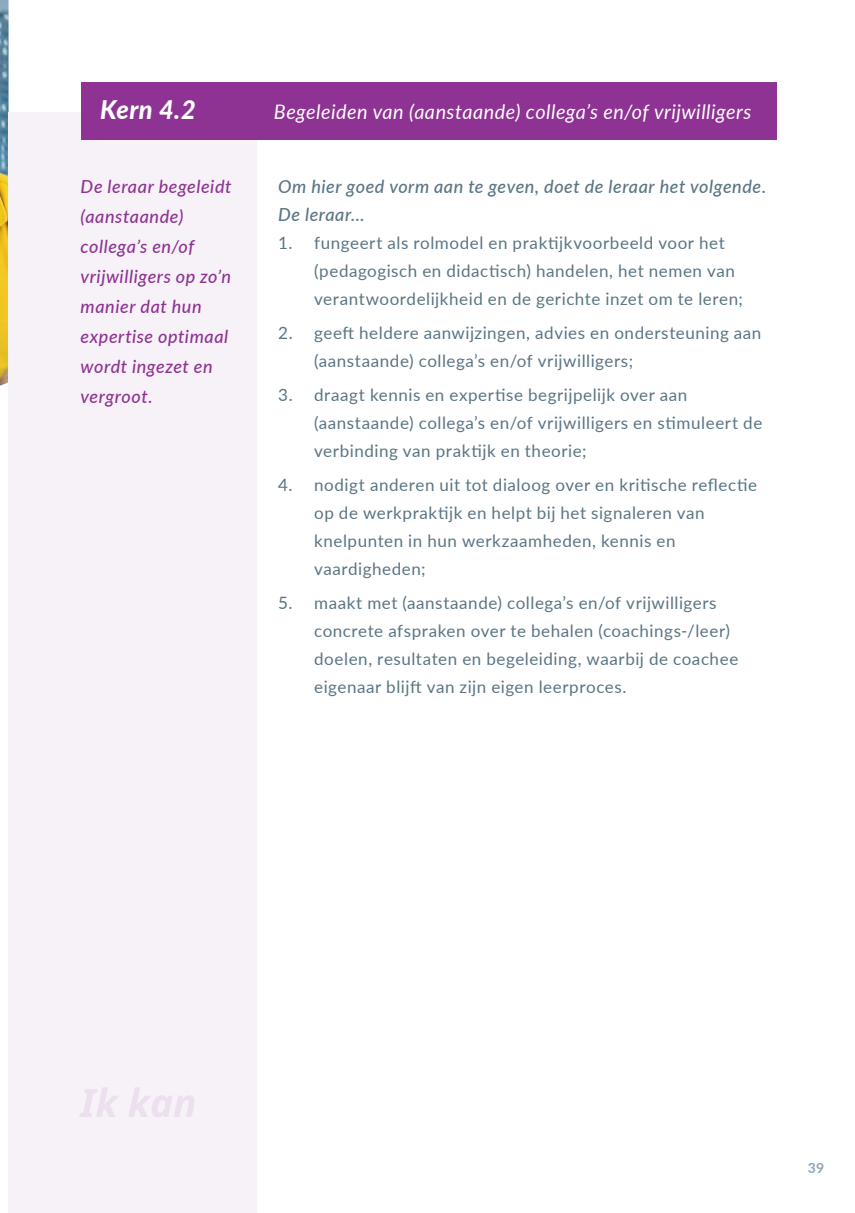
<style>
.page{position:relative;width:855px;height:1213px;background:#fff}
.page>*{position:absolute;margin:0;border:0;box-sizing:border-box;transform-origin:0 0}
.t1{font:italic 800 25.6px "Lato";color:#fff}
.t2{font:italic 20px "Lato";letter-spacing:.025em;color:#fff}
.t3{font:italic 500 18px/30px "Lato";letter-spacing:.03em;color:#8e3393}
.t4{font:italic 500 18px/28px "Lato";letter-spacing:.03em;color:#5a7584}
.t5{font:17px/28px "Lato";letter-spacing:.03em;color:#5a7584}
.t6{font:700 14px "Lato";color:#91a5b2}
</style>
<div class="page">
<img style="left:0;top:0;width:9px;height:389px">
<div style="left:9px;top:113px;width:248px;height:1100px;background:#f7f2f8"></div>
<div style="left:81px;top:83px;width:695px;height:57px;background:#8e3393"></div>
<h1 class="t1" style="left:100px;top:91px;width:97px">Kern 4.2</h1>
<p class="t2" style="left:274px;top:98px;width:479px">Begeleiden van (aanstaande) collega’s en/of vrijwilligers</p>
<p class="t3" style="left:81px;top:171px;width:152px">De leraar begeleidt (aanstaande) collega’s en/of vrijwilligers op zo’n manier dat hun expertise optimaal wordt ingezet en vergroot.</p>
<p class="t4" style="left:278px;top:172px;width:489px">Om hier goed vorm aan te geven, doet de leraar het volgende.<br>De leraar...</p>
<p class="t5" style="left:314px;top:228px;width:430px;text-indent:-36px">1. fungeert als rolmodel en praktijkvoorbeeld voor het (pedagogisch en didactisch) handelen, het nemen van verantwoordelijkheid en de gerichte inzet om te leren;</p>
<p class="t5" style="left:314px;top:318px;width:448px;text-indent:-36px">2. geeft heldere aanwijzingen, advies en ondersteuning aan (aanstaande) collega’s en/of vrijwilligers;</p>
<p class="t5" style="left:314px;top:380px;width:449px;text-indent:-36px">3. draagt kennis en expertise begrijpelijk over aan (aanstaande) collega’s en/of vrijwilligers en stimuleert de verbinding van praktijk en theorie;</p>
<p class="t5" style="left:314px;top:470px;width:444px;text-indent:-36px">4. nodigt anderen uit tot dialoog over en kritische reflectie op de werkpraktijk en helpt bij het signaleren van knelpunten in hun werkzaamheden, kennis en vaardigheden;</p>
<p class="t5" style="left:314px;top:588px;width:425px;text-indent:-36px">5. maakt met (aanstaande) collega’s en/of vrijwilligers concrete afspraken over te behalen (coachings-/leer) doelen, resultaten en begeleiding, waarbij de coachee eigenaar blijft van zijn eigen leerproces.</p>
<p class="t6" style="left:807px;top:1157px;width:18px">39</p>
</div>
